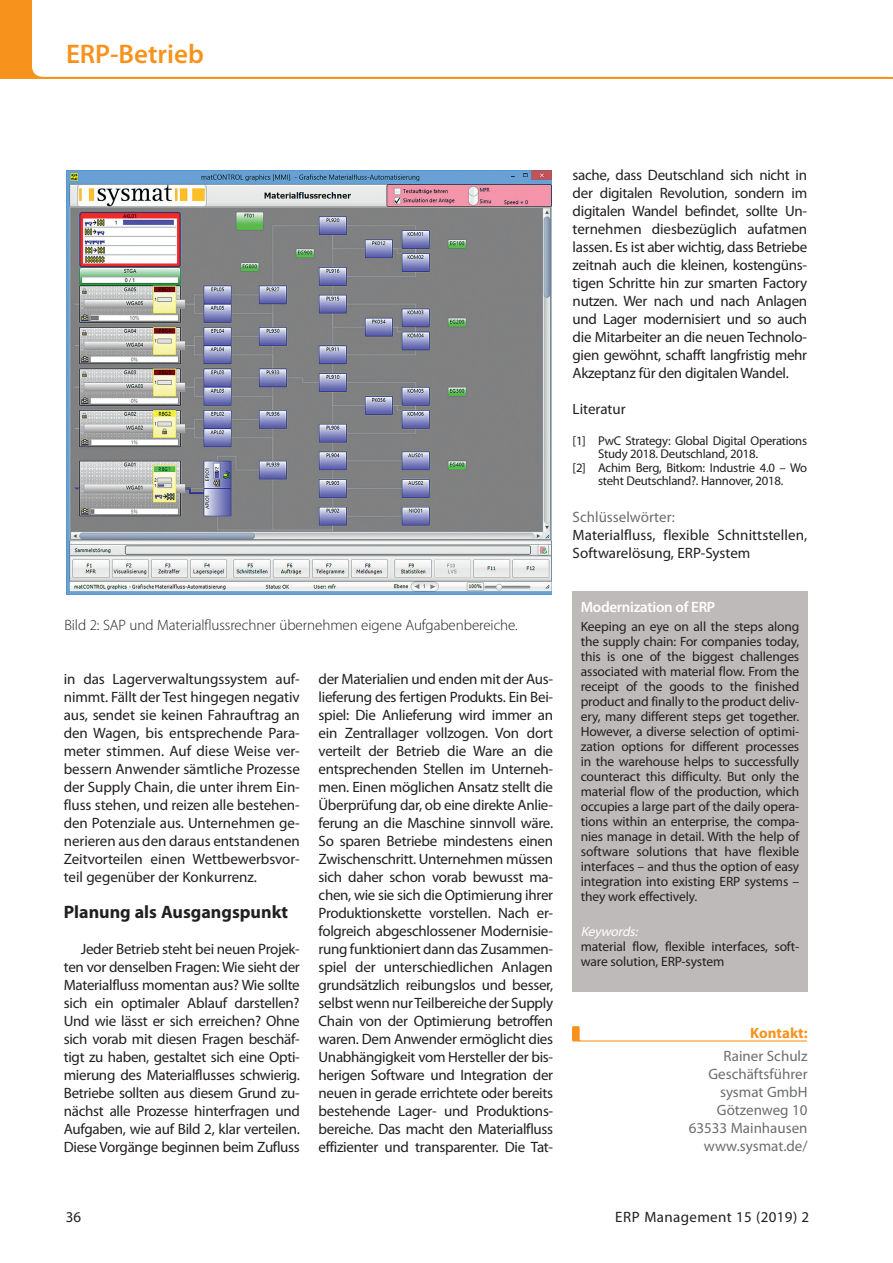
<style>
.page{position:relative;width:893px;height:1263px;background:#fff}
.page>*{position:absolute;margin:0;border:0;box-sizing:border-box;transform-origin:0 0}
.t1{font:600 27px "Myriad Pro";color:#f7931d}
.Subhead{font:700 18px "Myriad Pro";color:#231f20}
.normal_ohne_einrücku{font:15px/18px "Myriad Pro";letter-spacing:-.02em;color:#231f20;text-align:justify}
.Kontaktadresse{font:15px "Myriad Pro";color:#6c6d70}
.bildtitel-oben{font:300 15px "Myriad Pro";letter-spacing:-.005em;color:#231f20}
.normal_ohne_einrücku-2{font:15px/18px "Myriad Pro";letter-spacing:.005em;color:#231f20}
.normal_ohne_einrücku-3{font:15px "Myriad Pro";letter-spacing:.025em;color:#231f20}
.englischtitel{font:600 15px "Myriad Pro";letter-spacing:-.02em;color:#fff}
.schlüssel{font:15px "Myriad Pro";color:#6c6d70}
.literaturhead{font:15px "Myriad Pro";color:#231f20}
.Kontakt{font:700 15px "Myriad Pro";color:#f7931d}
.englischtext{font:13.5px/15px "Myriad Pro";letter-spacing:-.01em;color:#231f20;text-align:justify}
.englischsubhead{font:italic 13.5px "Myriad Pro";color:#fff}
.literatur{font:12.75px/13.5px "Myriad Pro";letter-spacing:-.02em;color:#231f20}
</style>
<div class="page">
<div style="left:0;top:0;width:893px;height:78px;background:#f7931d"></div>
<div style="left:32px;top:0;width:857px;height:77px;background:#fff"></div>
<svg style="left:889px;top:0;width:4px;height:77px"></svg>
<svg style="left:572px;top:1026px;width:235px;height:15px"></svg>
<div style="left:572px;top:591px;width:236px;height:401px;background:#bebaba"></div>
<img style="left:66px;top:171px;width:486px;height:424px">
<h1 class="t1" style="left:66px;top:39px;width:139px">ERP-Betrieb</h1>
<p class="bildtitel-oben" style="left:64px;top:617px;width:455px">Bild 2: SAP und Materialflussrechner übernehmen eigene Aufgabenbereiche.</p>
<p class="normal_ohne_einrücku" style="left:64px;top:670px;width:238px">in das Lagerverwaltungssystem auf&shy;nimmt. Fällt der Test hingegen negativ aus, sendet sie keinen Fahrauftrag an den Wagen, bis entsprechende Para&shy;meter stimmen. Auf diese Weise ver&shy;bessern Anwender sämtliche Prozesse der Supply Chain, die unter ihrem Ein&shy;fluss stehen, und reizen alle bestehen&shy;den Potenziale aus. Unternehmen ge&shy;nerieren aus den daraus entstandenen Zeitvorteilen einen Wettbewerbsvor&shy;teil gegenüber der Konkurrenz.</p>
<p class="Subhead" style="left:64px;top:902px;width:226px">Planung als Ausgangspunkt</p>
<p class="normal_ohne_einrücku" style="left:64px;top:940px;width:238px;text-indent:17px">Jeder Betrieb steht bei neuen Projek&shy;ten vor denselben Fragen: Wie sieht der Materialfluss momentan aus? Wie sollte sich ein optimaler Ablauf darstellen?<br>Und wie lässt er sich erreichen? Ohne sich vorab mit diesen Fragen beschäf&shy;tigt zu haben, gestaltet sich eine Opti&shy;mierung des Materialflusses schwierig.<br>Betriebe sollten aus diesem Grund zu&shy;nächst alle Prozesse hinterfragen und Aufgaben, wie auf Bild 2, klar verteilen.<br>Diese Vorgänge beginnen beim Zufluss</p>
<p class="normal_ohne_einrücku" style="left:319px;top:670px;width:236px">der Materialien und enden mit der Aus&shy;lieferung des fertigen Produkts. Ein Bei&shy;spiel: Die Anlieferung wird immer an ein Zentrallager vollzogen. Von dort verteilt der Betrieb die Ware an die entsprechenden Stellen im Unterneh&shy;men. Einen möglichen Ansatz stellt die Überprüfung dar, ob eine direkte Anlie&shy;ferung an die Maschine sinnvoll wäre.<br>So sparen Betriebe mindestens einen Zwischenschritt. Unternehmen müssen sich daher schon vorab bewusst ma&shy;chen, wie sie sich die Optimierung ihrer Produktionskette vorstellen. Nach er&shy;folgreich abgeschlossener Modernisie&shy;rung funktioniert dann das Zusammen&shy;spiel der unterschiedlichen Anlagen grundsätzlich reibungslos und besser, selbst wenn nur Teilbereiche der Supply Chain von der Optimierung betroffen waren. Dem Anwender ermöglicht dies Unabhängigkeit vom Hersteller der bis&shy;herigen Software und Integration der neuen in gerade errichtete oder bereits bestehende Lager- und Produktions&shy;bereiche. Das macht den Materialfluss effizienter und transparenter. Die Tat-</p>
<p class="normal_ohne_einrücku" style="left:573px;top:166px;width:236px">sache, dass Deutschland sich nicht in der digitalen Revolution, sondern im digitalen Wandel befindet, sollte Un&shy;ternehmen diesbezüglich aufatmen lassen. Es ist aber wichtig, dass Betriebe zeitnah auch die kleinen, kostengüns&shy;tigen Schritte hin zur smarten Factory nutzen. Wer nach und nach Anlagen und Lager modernisiert und so auch die Mitarbeiter an die neuen Technolo&shy;gien gewöhnt, schafft langfristig mehr Akzeptanz für den digitalen Wandel.</p>
<p class="literaturhead" style="left:573px;top:401px;width:55px">Literatur</p>
<p class="literatur" style="left:598px;top:434px;width:211px;text-indent:-26px">[1] PwC Strategy: Global Digital Operations<br>Study 2018. Deutschland, 2018.</p>
<p class="literatur" style="left:573px;top:461px;width:236px;text-align:center">[2] Achim Berg, Bitkom: Industrie 4.0 – Wo steht Deutschland?. Hannover, 2018.</p>
<p class="schlüssel" style="left:573px;top:509px;width:104px">Schlüsselwörter:</p>
<p class="normal_ohne_einrücku-2" style="left:573px;top:526px;width:236px">Materialfluss, flexible Schnittstellen,<br>Softwarelösung, ERP-System</p>
<p class="englischtitel" style="left:581px;top:599px;width:136px">Modernization of ERP</p>
<p class="englischtext" style="left:581px;top:619px;width:220px">Keeping an eye on all the steps along the supply chain: For companies today, this is one of the biggest challenges associated with material flow. From the receipt of the goods to the finished product and finally to the product deliv&shy;ery, many different steps get together.<br>However, a diverse selection of optimi&shy;zation options for different processes in the warehouse helps to successfully counteract this difficulty. But only the material flow of the production, which occupies a large part of the daily opera&shy;tions within an enterprise, the compa&shy;nies manage in detail. With the help of software solutions that have flexible interfaces – and thus the option of easy integration into existing ERP systems – they work effectively.</p>
<p class="englischsubhead" style="left:581px;top:924px;width:62px">Keywords:</p>
<p class="englischtext" style="left:581px;top:939px;width:220px">material flow, flexible interfaces, soft&shy;ware solution, ERP-system</p>
<p class="Kontakt" style="left:750px;top:1024px;width:59px">Kontakt:</p>
<p class="Kontaktadresse" style="left:724px;top:1047px;width:85px">Rainer Schulz</p>
<p class="Kontaktadresse" style="left:708px;top:1065px;width:101px">Geschäftsführer</p>
<p class="Kontaktadresse" style="left:720px;top:1083px;width:89px">sysmat GmbH</p>
<p class="Kontaktadresse" style="left:717px;top:1101px;width:92px">Götzenweg 10</p>
<p class="Kontaktadresse" style="left:689px;top:1119px;width:120px">63533 Mainhausen</p>
<p class="Kontaktadresse" style="left:704px;top:1137px;width:105px">www.sysmat.de/</p>
<p class="normal_ohne_einrücku" style="left:66px;top:1208px;width:17px">36</p>
<p class="normal_ohne_einrücku-3" style="left:615px;top:1209px;width:196px">ERP Management 15 (2019) 2</p>
</div>
